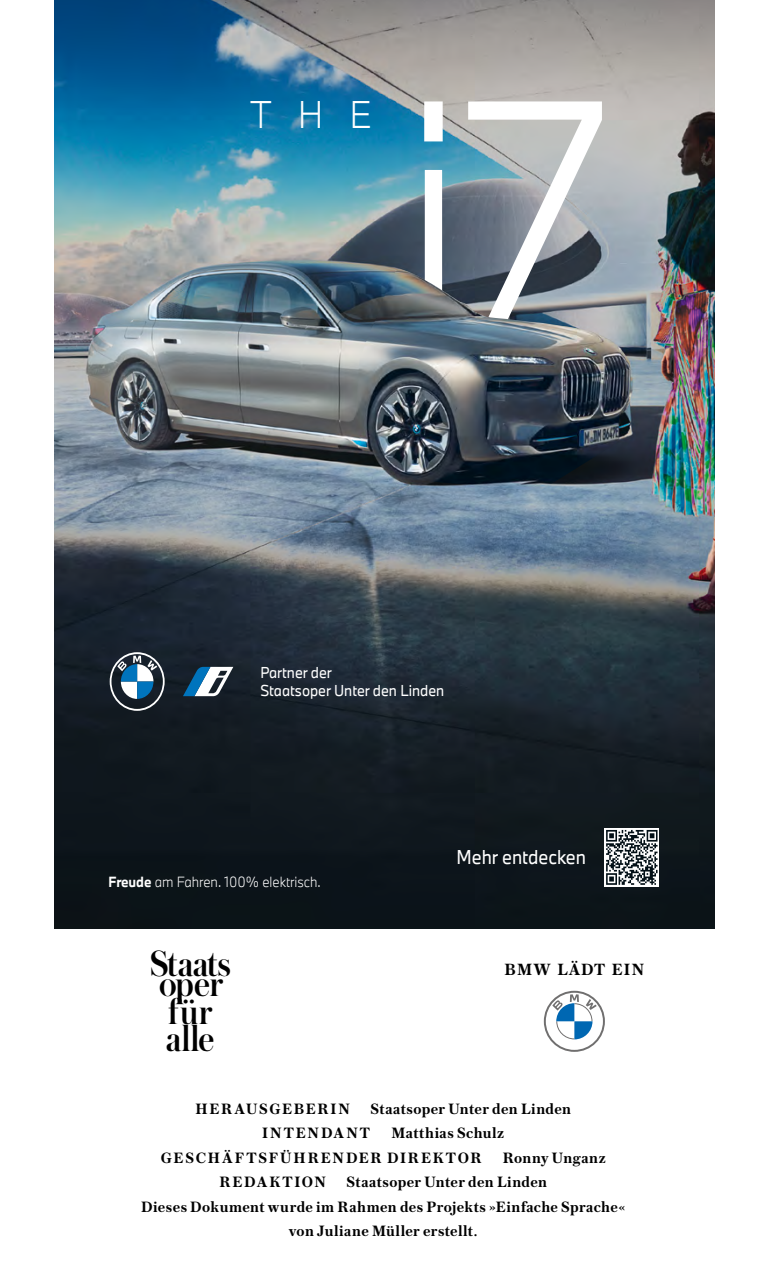
<style>
.page{position:relative;width:769px;height:1285px;background:#fff}
.page>*{position:absolute;margin:0;border:0;box-sizing:border-box;transform-origin:0 0}
.t1{font:500 38.32px "Austin";letter-spacing:-.01em;color:#000}
.t2{font:500 37.98px "Austin";color:#000}
.t3{font:300 35.7px "BMW Type Next Pro";color:#fff;scale:.94 1}
.t4{font:18.55px "BMW Type Next Pro";color:#fff;scale:.94 1}
.t5{font:600 17.15px "Austin Text";letter-spacing:.06em;color:#000}
.t6{font:600 15.75px "Austin Text";letter-spacing:.035em;color:#000}
.t7{font:600 15.75px/24.5px "Austin Text";letter-spacing:.11em;color:#000}
.t8{font:600 15.75px "Austin Text";letter-spacing:.13em;color:#000}
.t9{font:14.7px/17.7px "BMW Type Next Pro";color:#fff;scale:.94 1}
.t10{font:300 13.65px "BMW Type Next Pro";color:#fff;scale:.94 1}
.s1{font-weight:700}
</style>
<div class="page">
<img style="left:55px;top:0;width:659px;height:928px">
<svg style="left:424px;top:101px;width:19px;height:168px"></svg>
<svg style="left:468px;top:101px;width:134px;height:168px"></svg>
<img style="left:354px;top:269px;width:273px;height:222px">
<svg style="left:604px;top:828px;width:55px;height:58px"></svg>
<svg style="left:606px;top:830px;width:51px;height:55px"></svg>
<svg style="left:110px;top:652px;width:55px;height:59px"></svg>
<svg style="left:183px;top:667px;width:50px;height:29px"></svg>
<svg style="left:544px;top:991px;width:61px;height:61px"></svg>
<h3 class="t3" style="left:250px;top:90px;width:131px">THE</h3>
<p class="t9" style="left:260px;top:663px;width:197px">Partner der<br>Staatsoper Unter den Linden</p>
<p class="t10" style="left:109px;top:871px;width:227px"><span class="s1">Freude</span> am Fahren. 100% elektrisch.</p>
<h1 class="t1" style="left:150px;top:937px;width:83px">Staats</h1>
<h1 class="t1" style="left:159px;top:957px;width:65px">oper</h1>
<h2 class="t2" style="left:168px;top:985px;width:45px">für</h2>
<h1 class="t1" style="left:166px;top:1012px;width:49px">alle</h1>
<p class="t4" style="left:456px;top:843px;width:139px">Mehr entdecken</p>
<p class="t5" style="left:505px;top:957px;width:141px">BMW LÄDT EIN</p>
<p class="t7" style="left:195px;top:1096px;width:156px">HERAUSGEBERIN</p>
<p class="t6" style="left:370px;top:1097px;width:202px">Staatsoper Unter den Linden</p>
<p class="t8" style="left:262px;top:1122px;width:109px">INTENDANT</p>
<p class="t7" style="left:161px;top:1120px;width:345px;text-indent:230px">Matthias Schulz<br>GESCHÄFTSFÜHRENDER DIREKTOR</p>
<p class="t6" style="left:503px;top:1146px;width:104px">Ronny Unganz</p>
<p class="t7" style="left:219px;top:1169px;width:108px">REDAKTION</p>
<p class="t6" style="left:346px;top:1171px;width:202px">Staatsoper Unter den Linden</p>
<p class="t6" style="left:141px;top:1195px;width:486px">Dieses Dokument wurde im Rahmen des Projekts »Einfache Sprache«</p>
<p class="t6" style="left:289px;top:1220px;width:190px">von Juliane Müller erstellt.</p>
</div>
